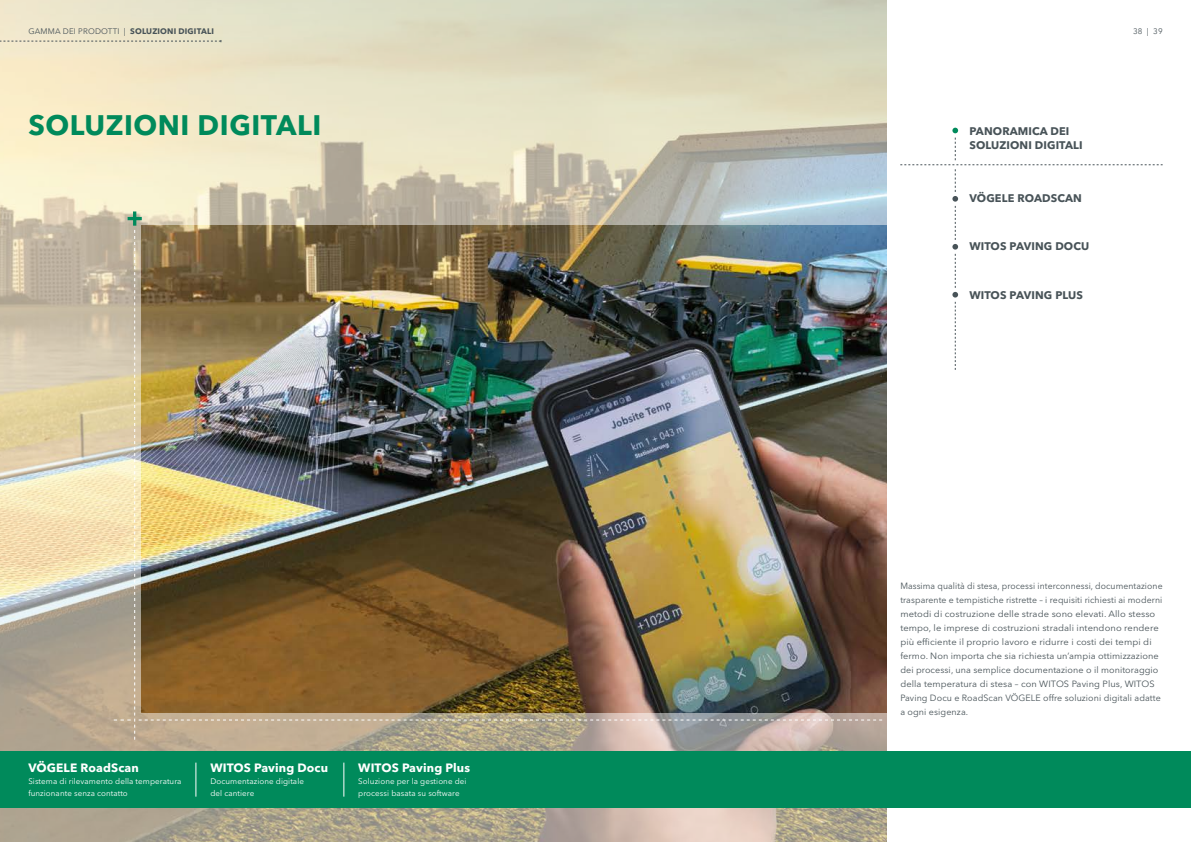
<style>
.page{position:relative;width:1191px;height:842px;background:#fff}
.page>*{position:absolute;margin:0;border:0;box-sizing:border-box;transform-origin:0 0}
.t1{font:700 28px "Avenir Next LT Pro";letter-spacing:.02em;color:#008a5b}
.t2{font:700 12px "Avenir Next LT Pro";letter-spacing:.01em;color:#fff}
.t3{font:700 11px/14px "Avenir Next LT Pro";letter-spacing:.01em;color:#485358}
.t4{font:9px/14px "Avenir Next LT Pro";letter-spacing:.01em;color:#485358;scale:.96 1}
.t5{font:8px/12px "Avenir Next LT Pro";letter-spacing:.01em;color:#fff}
.t6{font:8px "Avenir Next LT Pro";letter-spacing:.02em;color:#485358}
.s1{font-weight:700}
</style>
<div class="page">
<img style="left:0;top:0;width:886px;height:842px">
<svg style="left:0;top:40px;width:222px;height:2px"></svg>
<div style="left:0;top:751px;width:1191px;height:57px;background:#008a5b"></div>
<hr style="left:343px;top:763px;width:1px;height:34px;background:#fff">
<hr style="left:196px;top:763px;width:1px;height:34px;background:#fff">
<svg style="left:900px;top:128px;width:262px;height:242px"></svg>
<img style="left:114px;top:211px;width:768px;height:529px">
<p class="t6" style="left:28px;top:27px;width:187px">GAMMA DEI PRODOTTI | <span class="s1">SOLUZIONI DIGITALI</span></p>
<p class="t6" style="left:1133px;top:27px;width:31px">38 | 39</p>
<h1 class="t1" style="left:28px;top:108px;width:294px">SOLUZIONI DIGITALI</h1>
<h2 class="t2" style="left:28px;top:760px;width:112px">VÖGELE RoadScan</h2>
<p class="t5" style="left:28px;top:775px;width:155px">Sistema di rilevamento della temperatura funzionante senza contatto</p>
<h2 class="t2" style="left:210px;top:760px;width:119px">WITOS Paving Docu</h2>
<p class="t5" style="left:210px;top:775px;width:95px">Documentazione digitale del cantiere</p>
<h2 class="t2" style="left:358px;top:760px;width:113px">WITOS Paving Plus</h2>
<p class="t5" style="left:358px;top:775px;width:110px">Soluzione per la gestione dei processi basata su software</p>
<p class="t3" style="left:969px;top:124px;width:115px">PANORAMICA DEI<br>SOLUZIONI DIGITALI</p>
<p class="t3" style="left:969px;top:191px;width:114px">VÖGELE ROADSCAN</p>
<p class="t3" style="left:969px;top:239px;width:121px">WITOS PAVING DOCU</p>
<p class="t3" style="left:969px;top:288px;width:115px">WITOS PAVING PLUS</p>
<p class="t4" style="left:900px;top:579px;width:275px">Massima qualità di stesa, processi interconnessi, documentazione trasparente e tempistiche ristrette – i requisiti richiesti ai moderni metodi di costruzione delle strade sono elevati. Allo stesso tempo, le imprese di costruzioni stradali intendono rendere più efficiente il proprio lavoro e ridurre i costi dei tempi di fermo. Non importa che sia richiesta un’ampia ottimizzazione dei processi, una semplice documentazione o il monitoraggio della temperatura di stesa – con WITOS Paving Plus, WITOS Paving Docu e RoadScan VÖGELE offre soluzioni digitali adatte a ogni esigenza.</p>
</div>
